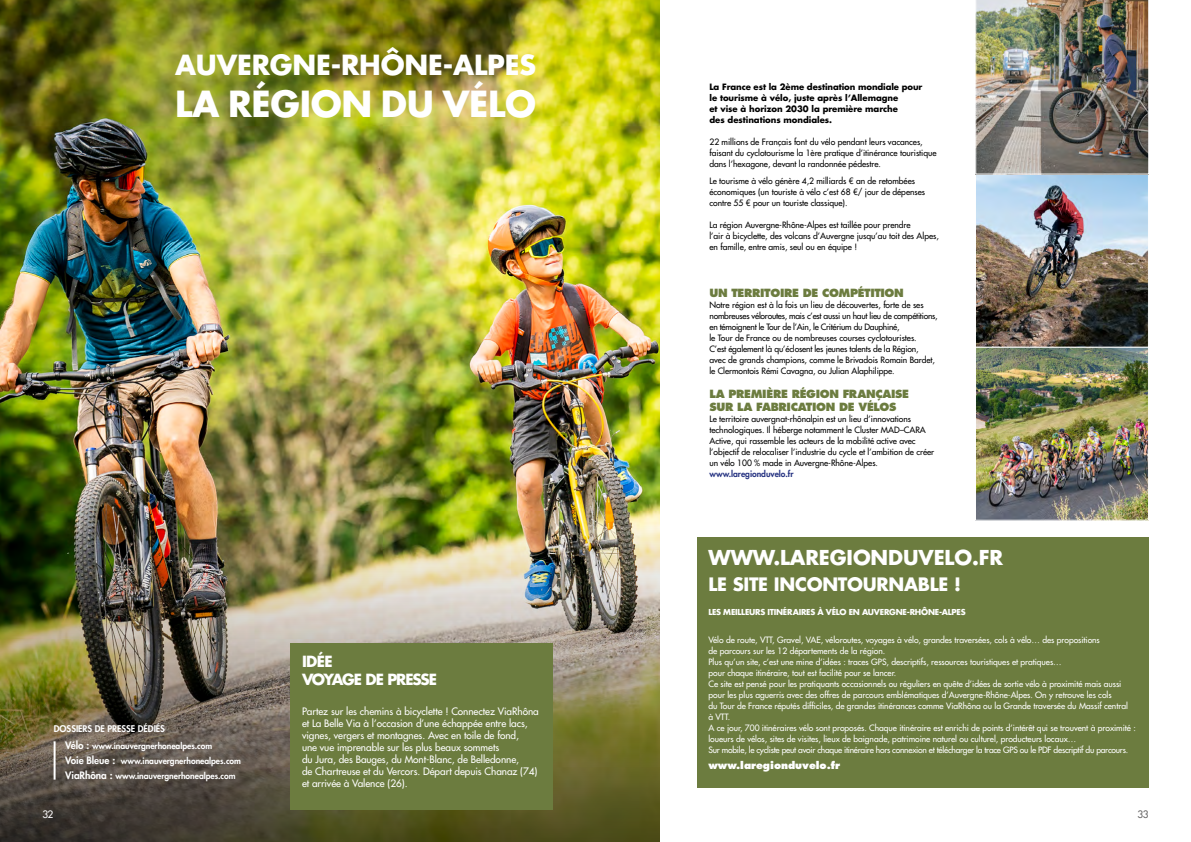
<style>
.page{position:relative;width:1191px;height:842px;background:#fff}
.page>*{position:absolute;margin:0;border:0;box-sizing:border-box;transform-origin:0 0}
.t1{font:700 35px "Futura Std";letter-spacing:-.01em;color:#fff}
.t2{font:700 27px "Futura Std";letter-spacing:-.01em;color:#fff}
.t3{font:700 20px "Futura Std";letter-spacing:-.005em;color:#fff}
.t4{font:700 18px "Futura Std";letter-spacing:-.015em;color:#fff}
.t5{font:700 15px/18px "Futura Std";letter-spacing:-.07em;color:#fff}
.t6{font:800 11px/13.2px "Futura Std";letter-spacing:-.03em;color:#6c7c3f}
.t7{font:500 10px/12px "Futura Std";letter-spacing:-.005em;color:#fff}
.t8{font:800 10px "Futura Std";letter-spacing:-.005em;color:#fff}
.t9{font:500 10px "Futura Std";color:#646363}
.t10{font:800 9px "Futura Std";letter-spacing:-.005em;color:#fff}
.t11{font:500 8.5px/11px "Futura Std";letter-spacing:-.005em;color:#000}
.t12{font:500 8.5px/11px "Futura Std";letter-spacing:-.005em;color:#fff}
.t13{font:700 8.5px/11px "Futura Std";letter-spacing:-.005em;color:#000}
.t14{font:800 8.5px/15px "Futura Std";letter-spacing:-.005em;color:#fff}
.t15{font:800 8.5px "Futura Std";letter-spacing:-.005em;color:#283583}
.t16{font:700 8px "Futura Std";letter-spacing:-.025em;color:#fff}
.s1{font-size:10px}
</style>
<div class="page">
<img style="left:0;top:0;width:659px;height:521px">
<img style="left:0;top:521px;width:659px;height:321px">
<hr style="left:54px;top:741px;width:2px;height:39px;background:#fff">
<div style="left:291px;top:643px;width:262px;height:167px;background:#6c7c3f"></div>
<div style="left:697px;top:537px;width:451px;height:250px;background:#6c7c3f"></div>
<img style="left:977px;top:176px;width:170px;height:343px">
<div style="left:975px;top:174px;width:174px;height:174px;border:1px solid #fff"></div>
<div style="left:975px;top:347px;width:174px;height:174px;border:1px solid #fff"></div>
<img style="left:975px;top:0;width:174px;height:175px">
<h2 class="t2" style="left:175px;top:47px;width:362px">AUVERGNE-RHÔNE-ALPES</h2>
<h1 class="t1" style="left:175px;top:80px;width:362px">LA RÉGION DU VÉLO</h1>
<p class="t10" style="left:54px;top:723px;width:113px">DOSSIERS DE PRESSE DÉDIÉS</p>
<p class="t14" style="left:65px;top:738px;width:177px"><span class="s1">Vélo :</span> www.inauvergnerhonealpes.com<br><span class="s1">Voie Bleue :</span> www.inauvergnerhonealpes.com<br><span class="s1">ViaRhôna :</span> www.inauvergnerhonealpes.com</p>
<p class="t7" style="left:43px;top:809px;width:12px">32</p>
<h3 class="t5" style="left:302px;top:652px;width:137px">IDÉE<br>VOYAGE DE PRESSE</h3>
<p class="t7" style="left:302px;top:706px;width:238px">Partez sur les chemins à bicyclette ! Connectez ViaRhôna et La Belle Via à l’occasion d’une échappée entre lacs, vignes, vergers et montagnes. Avec en toile de fond,<br>une vue imprenable sur les plus beaux sommets<br>du Jura, des Bauges, du Mont-Blanc, de Belledonne,<br>de Chartreuse et du Vercors. Départ depuis Chanaz (74) et arrivée à Valence (26).</p>
<p class="t13" style="left:709px;top:81px;width:214px">La France est la 2ème destination mondiale pour le tourisme à vélo, juste après l’Allemagne<br>et vise à horizon 2030 la première marche<br>des destinations mondiales.</p>
<p class="t11" style="left:709px;top:136px;width:228px">22 millions de Français font du vélo pendant leurs vacances, faisant du cyclotourisme la 1ère pratique d’itinérance touristique dans l’hexagone, devant la randonnée pédestre.</p>
<p class="t11" style="left:709px;top:175px;width:217px">Le tourisme à vélo génère 4,2 milliards € an de retombées économiques (un touriste à vélo c’est 68 €/ jour de dépenses contre 55 € pour un touriste classique).</p>
<p class="t11" style="left:709px;top:219px;width:231px">La région Auvergne-Rhône-Alpes est taillée pour prendre<br>l’air à bicyclette, des volcans d’Auvergne jusqu’au toit des Alpes, en famille, entre amis, seul ou en équipe !</p>
<p class="t6" style="left:709px;top:286px;width:196px">UN TERRITOIRE DE COMPÉTITION</p>
<p class="t11" style="left:709px;top:299px;width:230px">Notre région est à la fois un lieu de découvertes, forte de ses nombreuses véloroutes, mais c’est aussi un haut lieu de compétitions, en témoignent le Tour de l’Ain, le Critérium du Dauphiné,<br>le Tour de France ou de nombreuses courses cyclotouristes.<br>C’est également là qu’éclosent les jeunes talents de la Région,<br>avec de grands champions, comme le Brivadois Romain Bardet, le Clermontois Rémi Cavagna, ou Julian Alaphilippe.</p>
<p class="t6" style="left:709px;top:387px;width:201px">LA PREMIÈRE RÉGION FRANÇAISE<br>SUR LA FABRICATION DE VÉLOS</p>
<p class="t11" style="left:709px;top:414px;width:226px">Le territoire auvergnat-rhônalpin est un lieu d’innovations technologiques. Il héberge notamment le Cluster MAD–CARA Active, qui rassemble les acteurs de la mobilité active avec l’objectif de relocaliser l’industrie du cycle et l’ambition de créer un vélo 100 % made in Auvergne-Rhône-Alpes.</p>
<p class="t15" style="left:709px;top:469px;width:86px">www.laregionduvelo.fr</p>
<h3 class="t3" style="left:708px;top:544px;width:296px">WWW.LAREGIONDUVELO.FR</h3>
<h3 class="t4" style="left:708px;top:572px;width:254px">LE SITE INCONTOURNABLE !</h3>
<p class="t16" style="left:708px;top:606px;width:259px">LES MEILLEURS ITINÉRAIRES À VÉLO EN AUVERGNE-RHÔNE-ALPES</p>
<p class="t12" style="left:708px;top:634px;width:429px">Vélo de route, VTT, Gravel, VAE, véloroutes, voyages à vélo, grandes traversées, cols à vélo… des propositions<br>de parcours sur les 12 départements de la région.<br>Plus qu’un site, c’est une mine d’idées : traces GPS, descriptifs, ressources touristiques et pratiques…<br>pour chaque itinéraire, tout est facilité pour se lancer.<br>Ce site est pensé pour les pratiquants occasionnels ou réguliers en quête d’idées de sortie vélo à proximité mais aussi pour les plus aguerris avec des offres de parcours emblématiques d’Auvergne-Rhône-Alpes. On y retrouve les cols<br>du Tour de France réputés difficiles, de grandes itinérances comme ViaRhôna ou la Grande traversée du Massif central<br>à VTT.<br>A ce jour, 700 itinéraires vélo sont proposés. Chaque itinéraire est enrichi de points d’intérêt qui se trouvent à proximité : loueurs de vélos, sites de visites, lieux de baignade, patrimoine naturel ou culturel, producteurs locaux…<br>Sur mobile, le cycliste peut avoir chaque itinéraire hors connexion et télécharger la trace GPS ou le PDF descriptif du parcours.</p>
<p class="t8" style="left:708px;top:758px;width:133px">www.laregionduvelo.fr</p>
<p class="t9" style="left:1137px;top:808px;width:12px">33</p>
</div>
